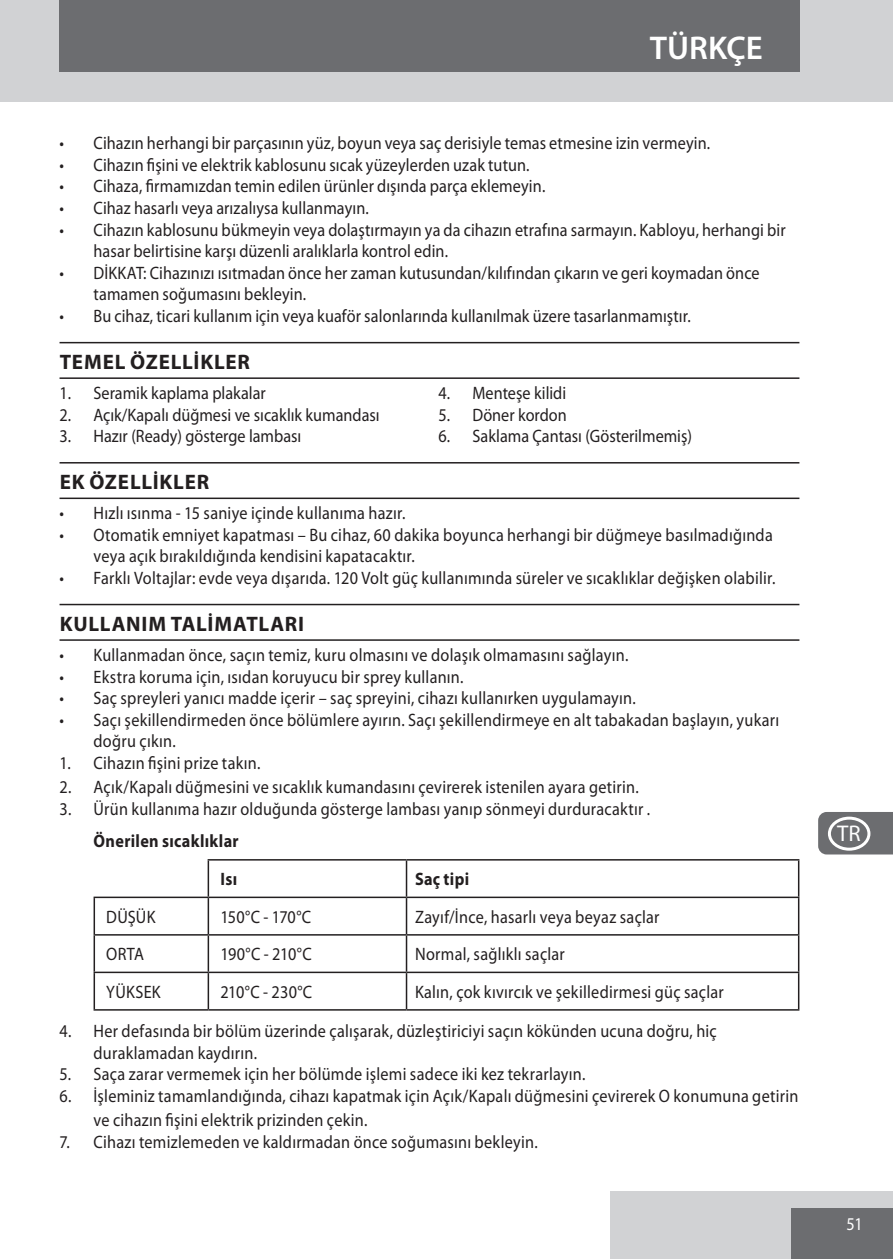
<style>
.page{position:relative;width:893px;height:1259px;background:#fff}
.page>*{position:absolute;margin:0;border:0;box-sizing:border-box;transform-origin:0 0}
.t1{font:600 33px "Myriad Pro";color:#fff}
.t2{font:22.8px "Myriad Pro";color:#fff}
.heading{font:700 21px "Myriad Pro";letter-spacing:.04em;color:#231f20}
.default{font:18px/21.6px "Myriad Pro";letter-spacing:.015em;color:#231f20;scale:.9 1}
.default_numbers{font:700 18px "Myriad Pro";letter-spacing:.02em;color:#231f20;scale:.9 1}
.default-2{font:700 18px "Myriad Pro";letter-spacing:.025em;color:#231f20;scale:.9 1}
.t3{font:18px "Myriad Pro";color:#fff;scale:.9 1}
</style>
<div class="page">
<div style="left:611px;top:1191px;width:282px;height:68px;background:#d1d2d4"></div>
<div style="left:791px;top:1208px;width:102px;height:51px;background:#6c6d70"></div>
<div style="left:0;top:0;width:893px;height:102px;background:#d1d2d4"></div>
<div style="left:59px;top:0;width:740px;height:72px;background:#6c6d70"></div>
<hr style="left:60px;top:342px;width:739px;height:1px;background:#231f20">
<hr style="left:60px;top:377px;width:739px;height:2px;background:#231f20">
<hr style="left:60px;top:462px;width:739px;height:1px;background:#231f20">
<hr style="left:60px;top:497px;width:739px;height:2px;background:#231f20">
<hr style="left:60px;top:604px;width:739px;height:1px;background:#231f20">
<hr style="left:60px;top:639px;width:739px;height:2px;background:#231f20">
<hr style="left:208px;top:859px;width:198px;height:1px;background:#231f20">
<hr style="left:208px;top:860px;width:1px;height:36px;background:#231f20">
<hr style="left:406px;top:859px;width:393px;height:1px;background:#231f20">
<hr style="left:406px;top:860px;width:1px;height:36px;background:#231f20">
<hr style="left:798px;top:860px;width:1px;height:36px;background:#231f20">
<hr style="left:94px;top:896px;width:114px;height:2px;background:#231f20">
<hr style="left:94px;top:898px;width:1px;height:36px;background:#231f20">
<hr style="left:208px;top:896px;width:198px;height:2px;background:#231f20">
<hr style="left:208px;top:898px;width:1px;height:36px;background:#231f20">
<hr style="left:406px;top:896px;width:393px;height:2px;background:#231f20">
<hr style="left:406px;top:898px;width:1px;height:36px;background:#231f20">
<hr style="left:798px;top:898px;width:1px;height:36px;background:#231f20">
<hr style="left:94px;top:934px;width:114px;height:1px;background:#231f20">
<hr style="left:94px;top:935px;width:1px;height:36px;background:#231f20">
<hr style="left:208px;top:934px;width:198px;height:1px;background:#231f20">
<hr style="left:208px;top:935px;width:1px;height:36px;background:#231f20">
<hr style="left:406px;top:934px;width:393px;height:1px;background:#231f20">
<hr style="left:406px;top:935px;width:1px;height:36px;background:#231f20">
<hr style="left:798px;top:935px;width:1px;height:36px;background:#231f20">
<hr style="left:94px;top:971px;width:114px;height:2px;background:#231f20">
<hr style="left:94px;top:973px;width:1px;height:36px;background:#231f20">
<hr style="left:208px;top:971px;width:198px;height:2px;background:#231f20">
<hr style="left:208px;top:973px;width:1px;height:36px;background:#231f20">
<hr style="left:406px;top:971px;width:393px;height:2px;background:#231f20">
<hr style="left:406px;top:973px;width:1px;height:36px;background:#231f20">
<hr style="left:798px;top:973px;width:1px;height:36px;background:#231f20">
<hr style="left:94px;top:1009px;width:114px;height:1px;background:#231f20">
<hr style="left:208px;top:1009px;width:198px;height:1px;background:#231f20">
<hr style="left:406px;top:1009px;width:393px;height:1px;background:#231f20">
<svg style="left:818px;top:812px;width:75px;height:42px;background:#747578"></svg>
<div style="left:828px;top:136px;width:42px;height:34px;border:3px solid #fff;border-radius:50%"></div>
<div style="left:828px;top:179px;width:42px;height:34px;border:3px solid #fff;border-radius:50%"></div>
<div style="left:828px;top:221px;width:42px;height:34px;border:3px solid #fff;border-radius:50%"></div>
<div style="left:828px;top:264px;width:42px;height:34px;border:3px solid #fff;border-radius:50%"></div>
<div style="left:828px;top:306px;width:42px;height:34px;border:3px solid #fff;border-radius:50%"></div>
<div style="left:828px;top:349px;width:42px;height:34px;border:3px solid #fff;border-radius:50%"></div>
<div style="left:828px;top:391px;width:42px;height:34px;border:3px solid #fff;border-radius:50%"></div>
<div style="left:828px;top:434px;width:42px;height:34px;border:3px solid #fff;border-radius:50%"></div>
<div style="left:828px;top:519px;width:42px;height:34px;border:3px solid #fff;border-radius:50%"></div>
<div style="left:828px;top:476px;width:42px;height:34px;border:3px solid #fff;border-radius:50%"></div>
<div style="left:828px;top:561px;width:42px;height:34px;border:3px solid #fff;border-radius:50%"></div>
<div style="left:828px;top:604px;width:42px;height:34px;border:3px solid #fff;border-radius:50%"></div>
<div style="left:828px;top:646px;width:42px;height:34px;border:3px solid #fff;border-radius:50%"></div>
<div style="left:828px;top:689px;width:42px;height:34px;border:3px solid #fff;border-radius:50%"></div>
<div style="left:828px;top:731px;width:42px;height:34px;border:3px solid #fff;border-radius:50%"></div>
<div style="left:828px;top:774px;width:42px;height:34px;border:3px solid #fff;border-radius:50%"></div>
<div style="left:828px;top:816px;width:42px;height:34px;border:3px solid #fff;border-radius:50%"></div>
<div style="left:828px;top:859px;width:42px;height:34px;border:3px solid #fff;border-radius:50%"></div>
<div style="left:828px;top:901px;width:42px;height:34px;border:3px solid #fff;border-radius:50%"></div>
<div style="left:828px;top:944px;width:42px;height:34px;border:3px solid #fff;border-radius:50%"></div>
<div style="left:828px;top:986px;width:42px;height:34px;border:3px solid #fff;border-radius:50%"></div>
<div style="left:828px;top:1029px;width:42px;height:34px;border:3px solid #fff;border-radius:50%"></div>
<div style="left:828px;top:1071px;width:42px;height:35px;border:3px solid #fff;border-radius:50%"></div>
<div style="left:828px;top:1114px;width:42px;height:34px;border:3px solid #fff;border-radius:50%"></div>
<p class="t1" style="left:650px;top:27px;width:114px">TÜRKÇE</p>
<p class="default" style="left:60px;top:132px;width:724px">• Cihazın herhangi bir parçasının yüz, boyun veya saç derisiyle temas etmesine izin vermeyin.</p>
<p class="default" style="left:60px;top:154px;width:524px">• Cihazın fişini ve elektrik kablosunu sıcak yüzeylerden uzak tutun.</p>
<p class="default" style="left:60px;top:175px;width:541px">• Cihaza, firmamızdan temin edilen ürünler dışında parça eklemeyin.</p>
<p class="default" style="left:60px;top:197px;width:345px">• Cihaz hasarlı veya arızalıysa kullanmayın.</p>
<p class="default" style="left:94px;top:218px;width:771px;text-indent:-34px">• Cihazın kablosunu bükmeyin veya dolaştırmayın ya da cihazın etrafına sarmayın. Kabloyu, herhangi bir hasar belirtisine karşı düzenli aralıklarla kontrol edin.</p>
<p class="default" style="left:94px;top:262px;width:742px;text-indent:-34px">• DİKKAT: Cihazınızı ısıtmadan önce her zaman kutusundan/kılıfından çıkarın ve geri koymadan önce tamamen soğumasını bekleyin.</p>
<p class="default" style="left:60px;top:305px;width:703px">• Bu cihaz, ticari kullanım için veya kuaför salonlarında kullanılmak üzere tasarlanmamıştır.</p>
<p class="heading" style="left:60px;top:348px;width:192px">TEMEL ÖZELLİKLER</p>
<p class="default" style="left:60px;top:382px;width:231px">1. Seramik kaplama plakalar</p>
<p class="default" style="left:60px;top:403px;width:357px">2. Açık/Kapalı düğmesi ve sıcaklık kumandası</p>
<p class="default" style="left:60px;top:425px;width:270px">3. Hazır (Ready) gösterge lambası</p>
<p class="default" style="left:438px;top:382px;width:143px">4. Menteşe kilidi</p>
<p class="default" style="left:438px;top:403px;width:144px">5. Döner kordon</p>
<p class="default" style="left:438px;top:425px;width:283px">6. Saklama Çantası (Gösterilmemiş)</p>
<p class="heading" style="left:60px;top:468px;width:151px">EK ÖZELLİKLER</p>
<p class="default" style="left:60px;top:502px;width:386px">• Hızlı ısınma - 15 saniye içinde kullanıma hazır.</p>
<p class="default" style="left:94px;top:523px;width:756px;text-indent:-34px">• Otomatik emniyet kapatması – Bu cihaz, 60 dakika boyunca herhangi bir düğmeye basılmadığında veya açık bırakıldığında kendisini kapatacaktır.</p>
<p class="default" style="left:60px;top:567px;width:797px">• Farklı Voltajlar: evde veya dışarıda. 120 Volt güç kullanımında süreler ve sıcaklıklar değişken olabilir.</p>
<p class="heading" style="left:60px;top:610px;width:246px">KULLANIM TALİMATLARI</p>
<p class="default" style="left:60px;top:644px;width:634px">• Kullanmadan önce, saçın temiz, kuru olmasını ve dolaşık olmamasını sağlayın.</p>
<p class="default" style="left:60px;top:665px;width:451px">• Ekstra koruma için, ısıdan koruyucu bir sprey kullanın.</p>
<p class="default" style="left:60px;top:687px;width:642px">• Saç spreyleri yanıcı madde içerir – saç spreyini, cihazı kullanırken uygulamayın.</p>
<p class="default" style="left:94px;top:708px;width:763px;text-indent:-34px">• Saçı şekillendirmeden önce bölümlere ayırın. Saçı şekillendirmeye en alt tabakadan başlayın, yukarı doğru çıkın.</p>
<p class="default" style="left:60px;top:752px;width:225px">1. Cihazın fişini prize takın.</p>
<p class="default" style="left:60px;top:776px;width:645px">2. Açık/Kapalı düğmesini ve sıcaklık kumandasını çevirerek istenilen ayara getirin.</p>
<p class="default" style="left:60px;top:797px;width:658px">3. Ürün kullanıma hazır olduğunda gösterge lambası yanıp sönmeyi durduracaktır .</p>
<p class="default_numbers" style="left:94px;top:829px;width:163px">Önerilen sıcaklıklar</p>
<p class="default-2" style="left:220px;top:867px;width:20px">Isı</p>
<p class="default-2" style="left:415px;top:867px;width:62px">Saç tipi</p>
<p class="default" style="left:106px;top:905px;width:56px">DÜŞÜK</p>
<p class="default" style="left:220px;top:905px;width:102px">150°C - 170°C</p>
<p class="default" style="left:415px;top:905px;width:273px">Zayıf/İnce, hasarlı veya beyaz saçlar</p>
<p class="default" style="left:106px;top:943px;width:44px">ORTA</p>
<p class="default" style="left:220px;top:943px;width:103px">190°C - 210°C</p>
<p class="default" style="left:415px;top:943px;width:168px">Normal, sağlıklı saçlar</p>
<p class="default" style="left:106px;top:980px;width:62px">YÜKSEK</p>
<p class="default" style="left:220px;top:980px;width:104px">210°C - 230°C</p>
<p class="default" style="left:415px;top:980px;width:345px">Kalın, çok kıvırcık ve şekilledirmesi güç saçlar</p>
<p class="default" style="left:94px;top:1020px;width:694px;text-indent:-34px">4. Her defasında bir bölüm üzerinde çalışarak, düzleştiriciyi saçın kökünden ucuna doğru, hiç duraklamadan kaydırın.</p>
<p class="default" style="left:60px;top:1063px;width:586px">5. Saça zarar vermemek için her bölümde işlemi sadece iki kez tekrarlayın.</p>
<p class="default" style="left:94px;top:1083px;width:785px;line-height:24px;text-indent:-34px">6. İşleminiz tamamlandığında, cihazı kapatmak için Açık/Kapalı düğmesini çevirerek O konumuna getirin ve cihazın fişini elektrik prizinden çekin.</p>
<p class="default" style="left:60px;top:1130px;width:533px">7. Cihazı temizlemeden ve kaldırmadan önce soğumasını bekleyin.</p>
<p class="t2" style="left:837px;top:819px;width:25px">TR</p>
<p class="t3" style="left:847px;top:1212px;width:19px">51</p>
</div>
